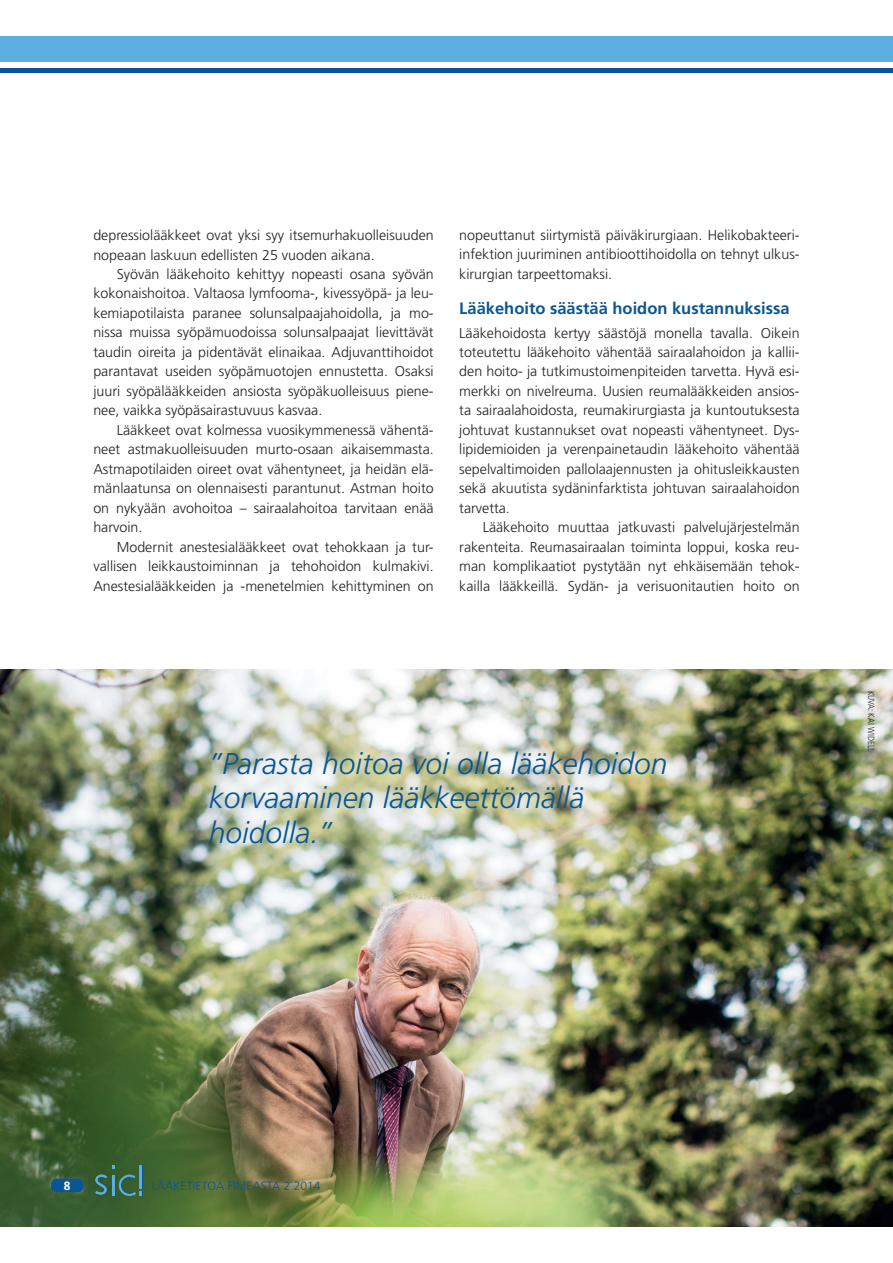
<style>
.page{position:relative;width:893px;height:1263px;background:#fff}
.page>*{position:absolute;margin:0;border:0;box-sizing:border-box;transform-origin:0 0}
.t1{font:italic 300 30px/34.5px "Frutiger";color:#0a5694}
.t2{font:700 16.5px "Frutiger";color:#0a5694}
.t3{font:300 14.25px/19.5px "Frutiger";color:#231f20;text-align:justify}
.t4{font:300 12px "Frutiger";letter-spacing:.005em;color:#0a5694}
.t5{font:700 12px "Frutiger";color:#fff}
.t6{font:300 condensed 9px "Frutiger";color:#231f20}
.s1{color:#5daee0}
</style>
<div class="page">
<img style="left:0;top:669px;width:892px;height:558px">
<div style="left:0;top:36px;width:892px;height:26px;background:#5daee0"></div>
<hr style="left:0;top:68px;width:892px;height:4px;background:#0a5694">
<div style="left:51px;top:1179px;width:33px;height:13px;background:#0a5694;border-radius:6px"></div>
<svg style="left:95px;top:1165px;width:48px;height:31px"></svg>
<p class="t3" style="left:93px;top:226px;width:342px">depressiolääkkeet ovat yksi syy itsemurhakuolleisuuden nopeaan laskuun edellisten 25 vuoden aikana.</p>
<p class="t3" style="left:93px;top:265px;width:342px;text-indent:23px">Syövän lääkehoito kehittyy nopeasti osana syövän kokonaishoitoa. Valtaosa lymfooma-, kivessyöpä- ja leu&shy;kemiapotilaista paranee solunsalpaajahoidolla, ja mo&shy;nissa muissa syöpämuodoissa solunsalpaajat lievittävät taudin oireita ja pidentävät elinaikaa. Adjuvanttihoidot parantavat useiden syöpämuotojen ennustetta. Osaksi juuri syöpälääkkeiden ansiosta syöpäkuolleisuus piene&shy;nee, vaikka syöpäsairastuvuus kasvaa.</p>
<p class="t3" style="left:93px;top:421px;width:342px;text-indent:23px">Lääkkeet ovat kolmessa vuosikymmenessä vähentä&shy;neet astmakuolleisuuden murto-osaan aikaisemmasta.<br>Astmapotilaiden oireet ovat vähentyneet, ja heidän elä&shy;mänlaatunsa on olennaisesti parantunut. Astman hoito on nykyään avohoitoa – sairaalahoitoa tarvitaan enää harvoin.</p>
<p class="t3" style="left:93px;top:538px;width:342px;text-indent:23px">Modernit anestesialääkkeet ovat tehokkaan ja tur&shy;vallisen leikkaustoiminnan ja tehohoidon kulmakivi.<br>Anestesialääkkeiden ja -menetelmien kehittyminen on</p>
<p class="t3" style="left:459px;top:226px;width:342px">nopeuttanut siirtymistä päiväkirurgiaan. Helikobakteeri&shy;infektion juuriminen antibioottihoidolla on tehnyt ulkus&shy;kirurgian tarpeettomaksi.</p>
<p class="t2" style="left:459px;top:301px;width:332px">Lääkehoito säästää hoidon kustannuksissa</p>
<p class="t3" style="left:459px;top:324px;width:342px">Lääkehoidosta kertyy säästöjä monella tavalla. Oikein toteutettu lääkehoito vähentää sairaalahoidon ja kallii&shy;den hoito- ja tutkimustoimenpiteiden tarvetta. Hyvä esi&shy;merkki on nivelreuma. Uusien reumalääkkeiden ansios&shy;ta sairaalahoidosta, reumakirurgiasta ja kuntoutuksesta johtuvat kustannukset ovat nopeasti vähentyneet. Dys&shy;lipidemioiden ja verenpainetaudin lääkehoito vähentää sepelvaltimoiden pallolaajennusten ja ohitusleikkausten sekä akuutista sydäninfarktista johtuvan sairaalahoidon tarvetta.</p>
<p class="t3" style="left:459px;top:519px;width:342px;text-indent:23px">Lääkehoito muuttaa jatkuvasti palvelujärjestelmän rakenteita. Reumasairaalan toiminta loppui, koska reu&shy;man komplikaatiot pystytään nyt ehkäisemään tehok&shy;kailla lääkkeillä. Sydän- ja verisuonitautien hoito on</p>
<h1 class="t1" style="left:209px;top:748px;width:460px">”Parasta hoitoa voi olla lääkehoidon korvaaminen lääkkeettömällä hoidolla.”</h1>
<p class="t6" style="left:874px;top:691px;width:63px;rotate:90deg">KUVA: KAI WIDELL</p>
<p class="t5" style="left:64px;top:1181px;width:8px">8</p>
<p class="t4" style="left:152px;top:1181px;width:170px">LÄÄKETIETOA FIMEASTA 2<span class="s1">/</span>2014</p>
</div>
